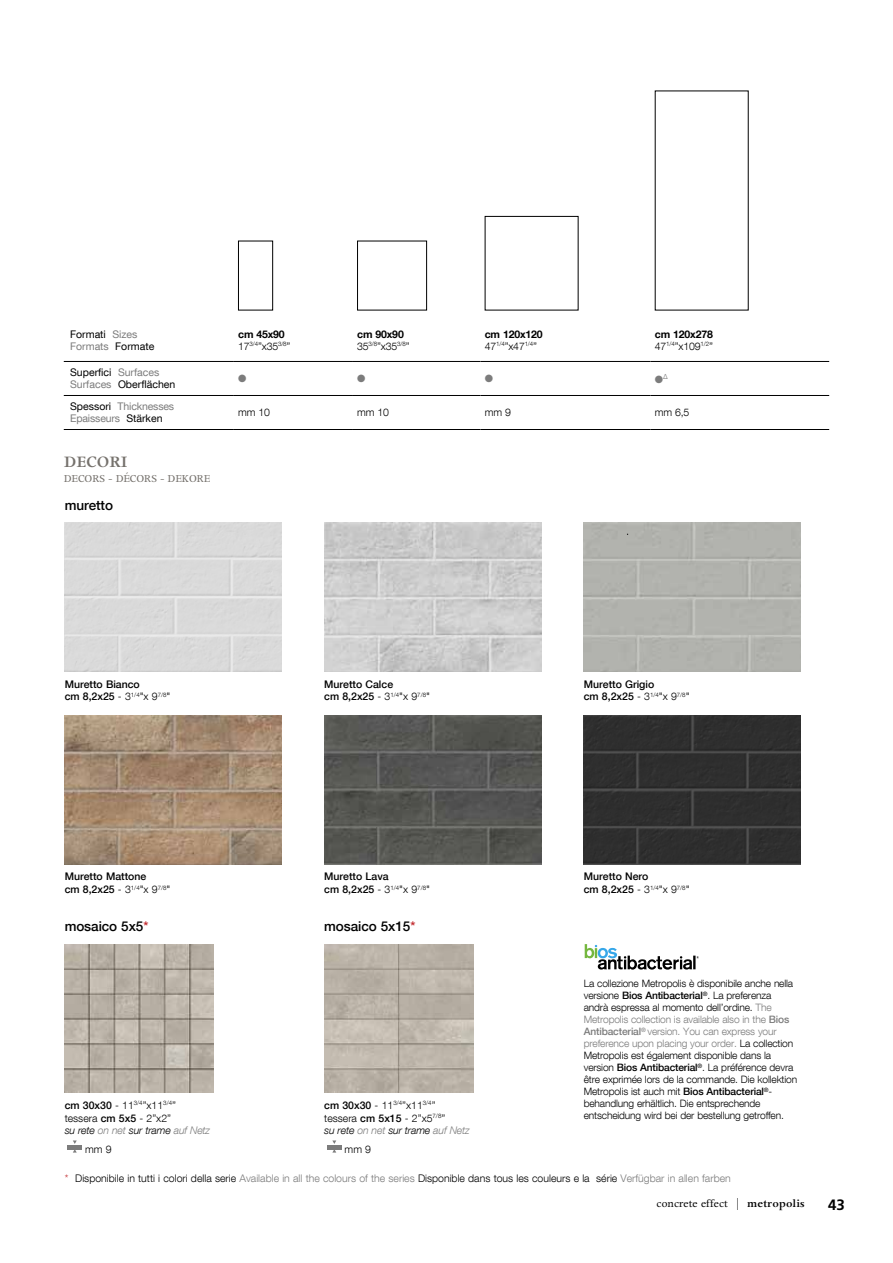
<style>
.page{position:relative;width:893px;height:1263px;background:#fff}
.page>*{position:absolute;margin:0;border:0;box-sizing:border-box;transform-origin:0 0}
.t1{font:600 18px "Apollo MT Std";color:#75716c}
.t2{font:700 15px "Frutiger LT Com";color:#000}
.t3{font:500 13.5px "Helvetica Neue LT Com";letter-spacing:-.005em;color:#000}
.t4{font:12px "Apollo MT Std";color:#000}
.t5{font:12px "Apollo MT Std";color:#75716c}
.t6{font:300 10.5px/12.6px "Helvetica Neue LT Com";color:#000}
.t7{font:500 10.5px/12.6px "Helvetica Neue LT Com";color:#000}
.t8{font:700 10.5px/12px "Helvetica Neue LT Com";letter-spacing:-.015em;color:#000}
.t9{font:10.5px/12px "Helvetica Neue LT Com";color:#000}
.t10{font:10.5px/12px "Helvetica Neue LT Com";letter-spacing:-.015em;color:#7c7c7c}
.t11{font:10.5px "Zapf Dingbats ITC";color:#7c7c7c}
.t12{font:300 10.2px/12px "Helvetica Neue LT Com";letter-spacing:-.015em;color:#000}
.t13{font:7.05px "Helvetica Neue LT Com";color:#7c7c7c}
.s1{color:#7c7c7c}
.s2{font-weight:300}
.s3{color:#000}
.s4{color:#c02327}
.s5{font-weight:500}
.s6{font-style:italic}
.s7{font-style:italic;color:#7c7c7c}
.s8{font-weight:500;color:#7c7c7c}
.s9{font-weight:600}
</style>
<div class="page">
<hr style="left:64px;top:361px;width:170px;height:1px;background:#000">
<hr style="left:234px;top:361px;width:119px;height:1px;background:#000">
<hr style="left:353px;top:361px;width:127px;height:1px;background:#000">
<hr style="left:480px;top:361px;width:171px;height:1px;background:#000">
<hr style="left:651px;top:361px;width:178px;height:1px;background:#000">
<hr style="left:64px;top:395px;width:170px;height:1px;background:#000">
<hr style="left:234px;top:395px;width:119px;height:1px;background:#000">
<hr style="left:353px;top:395px;width:127px;height:1px;background:#000">
<hr style="left:480px;top:395px;width:171px;height:1px;background:#000">
<hr style="left:651px;top:395px;width:178px;height:1px;background:#000">
<hr style="left:64px;top:429px;width:170px;height:1px;background:#000">
<hr style="left:234px;top:429px;width:119px;height:1px;background:#000">
<hr style="left:353px;top:429px;width:127px;height:1px;background:#000">
<hr style="left:480px;top:429px;width:171px;height:1px;background:#000">
<hr style="left:651px;top:429px;width:178px;height:1px;background:#000">
<div style="left:238px;top:241px;width:35px;height:69px;border:1px solid #000"></div>
<div style="left:357px;top:241px;width:70px;height:69px;border:1px solid #000"></div>
<img style="left:65px;top:523px;width:217px;height:149px">
<img style="left:584px;top:523px;width:217px;height:149px">
<img style="left:584px;top:716px;width:217px;height:148px">
<img style="left:324px;top:523px;width:217px;height:149px">
<img style="left:324px;top:716px;width:217px;height:148px">
<img style="left:65px;top:716px;width:217px;height:148px">
<svg style="left:73px;top:1140px;width:4px;height:12px"></svg>
<hr style="left:68px;top:1145px;width:14px;height:4px;background:#7c7c7c">
<svg style="left:332px;top:1140px;width:4px;height:12px"></svg>
<hr style="left:327px;top:1145px;width:14px;height:4px;background:#7c7c7c">
<img style="left:65px;top:944px;width:148px;height:149px">
<img style="left:324px;top:944px;width:149px;height:149px">
<svg style="left:585px;top:944px;width:114px;height:26px"></svg>
<p class="t9" style="left:70px;top:328px;width:86px">Formati <span class="s1">Sizes<br>Formats</span> Formate</p>
<p class="t8" style="left:238px;top:328px;width:54px">cm 45x90<br><span class="s2">17</span><sup>3/4</sup><span class="s2">”x35</span><sup>3/8</sup><span class="s2">”</span></p>
<p class="t8" style="left:357px;top:328px;width:54px">cm 90x90<br><span class="s2">35</span><sup>3/8</sup><span class="s2">”x35</span><sup>3/8</sup><span class="s2">”</span></p>
<p class="t8" style="left:485px;top:328px;width:60px">cm 120x120<br><span class="s2">47</span><sup>1/4</sup><span class="s2">”x47</span><sup>1/4</sup><span class="s2">”</span></p>
<p class="t8" style="left:655px;top:328px;width:60px">cm 120x278<br><span class="s2">47</span><sup>1/4</sup><span class="s2">”x109</span><sup>1/2</sup><span class="s2">”</span></p>
<p class="t9" style="left:70px;top:366px;width:107px">Superfici <span class="s1">Surfaces<br>Surfaces</span> Oberflächen</p>
<p class="t11" style="left:238px;top:374px;width:9px">●</p>
<p class="t11" style="left:357px;top:374px;width:9px">●</p>
<p class="t11" style="left:485px;top:374px;width:9px">●</p>
<p class="t13" style="left:655px;top:372px;width:15px">●∆</p>
<p class="t10" style="left:70px;top:400px;width:106px"><span class="s3">Spessori</span> Thicknesses<br>Epaisseurs <span class="s3">Stärken</span></p>
<p class="t6" style="left:238px;top:406px;width:33px">mm 10</p>
<p class="t6" style="left:357px;top:406px;width:33px">mm 10</p>
<p class="t6" style="left:485px;top:406px;width:28px">mm 9</p>
<p class="t6" style="left:655px;top:406px;width:36px">mm 6,5</p>
<h1 class="t1" style="left:64px;top:452px;width:65px">DECORI</h1>
<p class="t5" style="left:64px;top:472px;width:148px">DECORS - DÉCORS - DEKORE</p>
<h3 class="t3" style="left:65px;top:497px;width:50px">muretto</h3>
<p class="t7" style="left:65px;top:677px;width:107px">Muretto Bianco<br>cm 8,2x25 <span class="s2">- 3</span><sup>1/4</sup><span class="s2">"x 9</span><sup>7/8</sup><span class="s2">"</span></p>
<p class="t7" style="left:65px;top:870px;width:107px">Muretto Mattone<br>cm 8,2x25 <span class="s2">- 3</span><sup>1/4</sup><span class="s2">"x 9</span><sup>7/8</sup><span class="s2">"</span></p>
<p class="t7" style="left:324px;top:677px;width:107px">Muretto Calce<br>cm 8,2x25 <span class="s2">- 3</span><sup>1/4</sup><span class="s2">"x 9</span><sup>7/8</sup><span class="s2">"</span></p>
<p class="t7" style="left:324px;top:870px;width:107px">Muretto Lava<br>cm 8,2x25 <span class="s2">- 3</span><sup>1/4</sup><span class="s2">"x 9</span><sup>7/8</sup><span class="s2">"</span></p>
<h3 class="t3" style="left:65px;top:918px;width:85px">mosaico 5x5<span class="s4">*</span></h3>
<h3 class="t3" style="left:324px;top:918px;width:93px">mosaico 5x15<span class="s4">*</span></h3>
<p class="t6" style="left:65px;top:1099px;width:147px"><span class="s5">cm 30x30</span> - 11<sup>3/4</sup>”x11<sup>3/4</sup>” tessera <span class="s5">cm 5x5</span> - 2”x2”<br><span class="s6">su rete</span> <span class="s7">on net</span> <span class="s6">sur trame</span> <span class="s7">auf Netz</span></p>
<p class="t6" style="left:85px;top:1142px;width:28px">mm 9</p>
<p class="t6" style="left:324px;top:1099px;width:147px"><span class="s5">cm 30x30</span> - 11<sup>3/4</sup>”x11<sup>3/4</sup>” tessera <span class="s5">cm 5x15</span> - 2”x5<sup>7/8</sup>”<br><span class="s6">su rete</span> <span class="s7">on net</span> <span class="s6">sur trame</span> <span class="s7">auf Netz</span></p>
<p class="t6" style="left:345px;top:1142px;width:28px">mm 9</p>
<p class="t7" style="left:584px;top:677px;width:107px">Muretto Grigio<br>cm 8,2x25 <span class="s2">- 3</span><sup>1/4</sup><span class="s2">"x 9</span><sup>7/8</sup><span class="s2">"</span></p>
<p class="t7" style="left:584px;top:870px;width:107px">Muretto Nero<br>cm 8,2x25 <span class="s2">- 3</span><sup>1/4</sup><span class="s2">"x 9</span><sup>7/8</sup><span class="s2">"</span></p>
<p class="t12" style="left:584px;top:977px;width:215px">La collezione Metropolis è disponibile anche nella versione <span class="s5">Bios Antibacterial</span><sup>®</sup>. La preferenza andrà espressa al momento dell’ordine. <span class="s1">The Metropolis collection is available also in the</span> <span class="s8">Bios Antibacterial</span><sup>®</sup> <span class="s1">version. You can express your preference upon placing your order.</span> La collection Metropolis est également disponible dans la version <span class="s5">Bios Antibacterial</span><sup>®</sup>. La préférence devra être exprimée lors de la commande. Die kollektion Metropolis ist auch mit <span class="s5">Bios Antibacterial</span><sup>®</sup>- behandlung erhältlich. Die entsprechende entscheidung wird bei der bestellung getroffen.</p>
<p class="t6" style="left:65px;top:1172px;width:668px"><span class="s4">*</span> Disponibile in tutti i colori della serie <span class="s1">Available in all the colours of the series</span> Disponible dans tous les couleurs e la série <span class="s1">Verfügbar in allen farben</span></p>
<p class="t4" style="left:657px;top:1197px;width:150px">concrete effect | <span class="s9">metropolis</span></p>
<h2 class="t2" style="left:828px;top:1196px;width:18px">43</h2>
</div>
